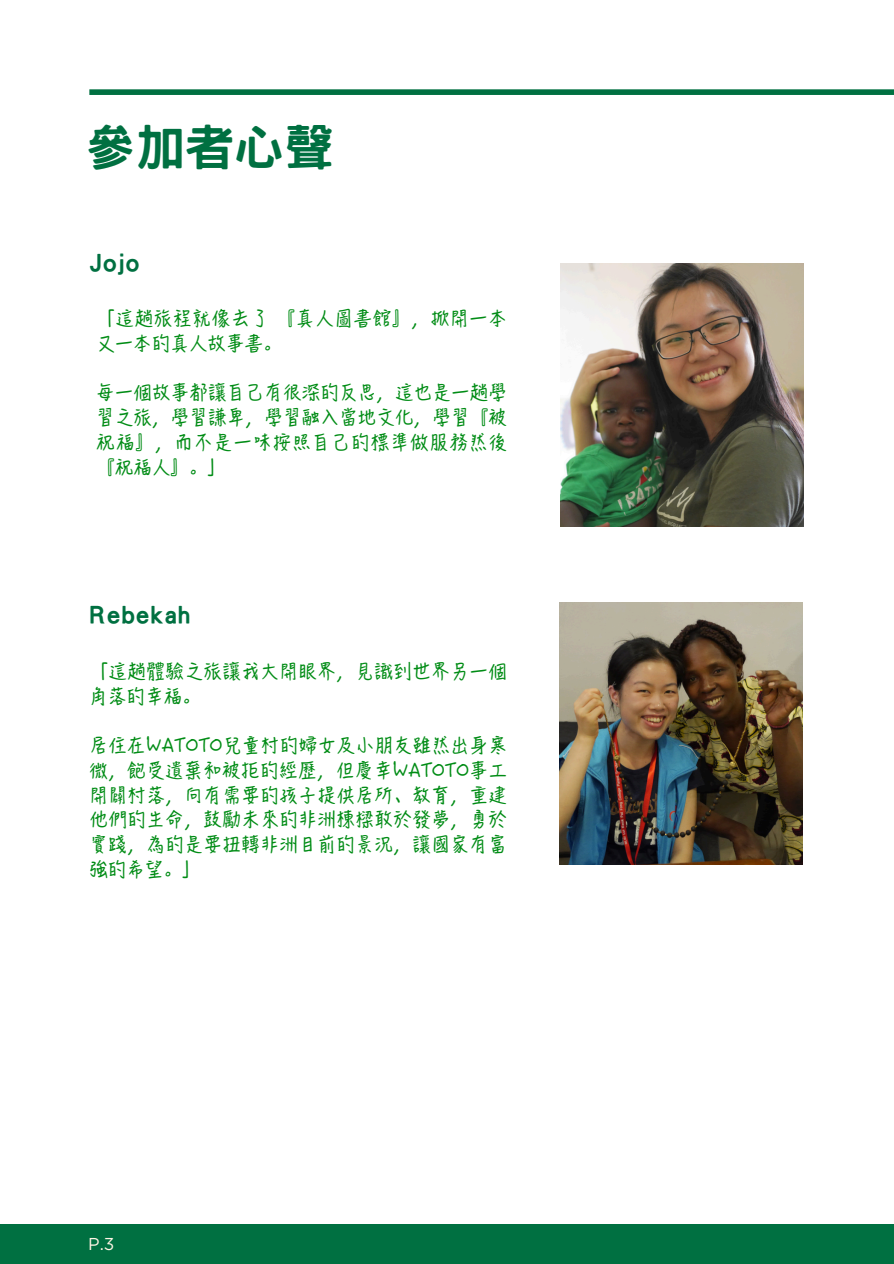
<style>
.page{position:relative;width:894px;height:1264px;background:#fff}
.page>*{position:absolute;margin:0;border:0;box-sizing:border-box;transform-origin:0 0}
.t1{font:800 49.5px "Han Wang Hei";color:#007041}
.t2{font:800 24px "Han Wang Hei";letter-spacing:.05em;color:#007041}
.t3{font:18px/24.8px "Hanzi Pen TC W5";letter-spacing:.025em;color:#008c15}
.t4{font:17.25px "Gotham";color:#fff5e5}
</style>
<div class="page">
<div style="left:89px;top:89px;width:804px;height:6px;background:#007041"></div>
<img style="left:560px;top:264px;width:243px;height:262px">
<img style="left:559px;top:602px;width:243px;height:262px">
<div style="left:0;top:1224px;width:893px;height:39px;background:#007041"></div>
<h1 class="t1" style="left:86px;top:122px;width:249px">參加者心聲</h1>
<h2 class="t2" style="left:89px;top:250px;width:51px">Jojo</h2>
<p class="t3" style="left:96px;top:305px;width:412px">「這趟旅程就像去了『真人圖書館』，掀開一本又一本的真人故事書。</p>
<h3 class="t3" style="left:96px;top:379px;width:412px;text-align:justify">每一個故事都讓自己有很深的反思，這也是一趟學習之旅，學習謙卑，學習融入當地文化，學習『被祝福』，而不是一味按照自己的標準做服務然後『祝福人』。」</h3>
<p class="t2" style="left:89px;top:603px;width:103px">Rebekah</p>
<p class="t3" style="left:89px;top:658px;width:419px">「這趟體驗之旅讓我大開眼界，見識到世界另一個角落的幸福。</p>
<h2 class="t3" style="left:89px;top:732px;width:419px;text-align:justify">居住在WATOTO兒童村的婦女及小朋友雖然出身寒微，飽受遺棄和被拒的經歷，但慶幸WATOTO事工開闢村落，向有需要的孩子提供居所、教育，重建他們的生命，鼓勵未來的非洲棟樑敢於發夢，勇於實踐，為的是要扭轉非洲目前的景況，讓國家有富強的希望。」</h2>
<h3 class="t4" style="left:88px;top:1233px;width:28px">P.3</h3>
</div>
